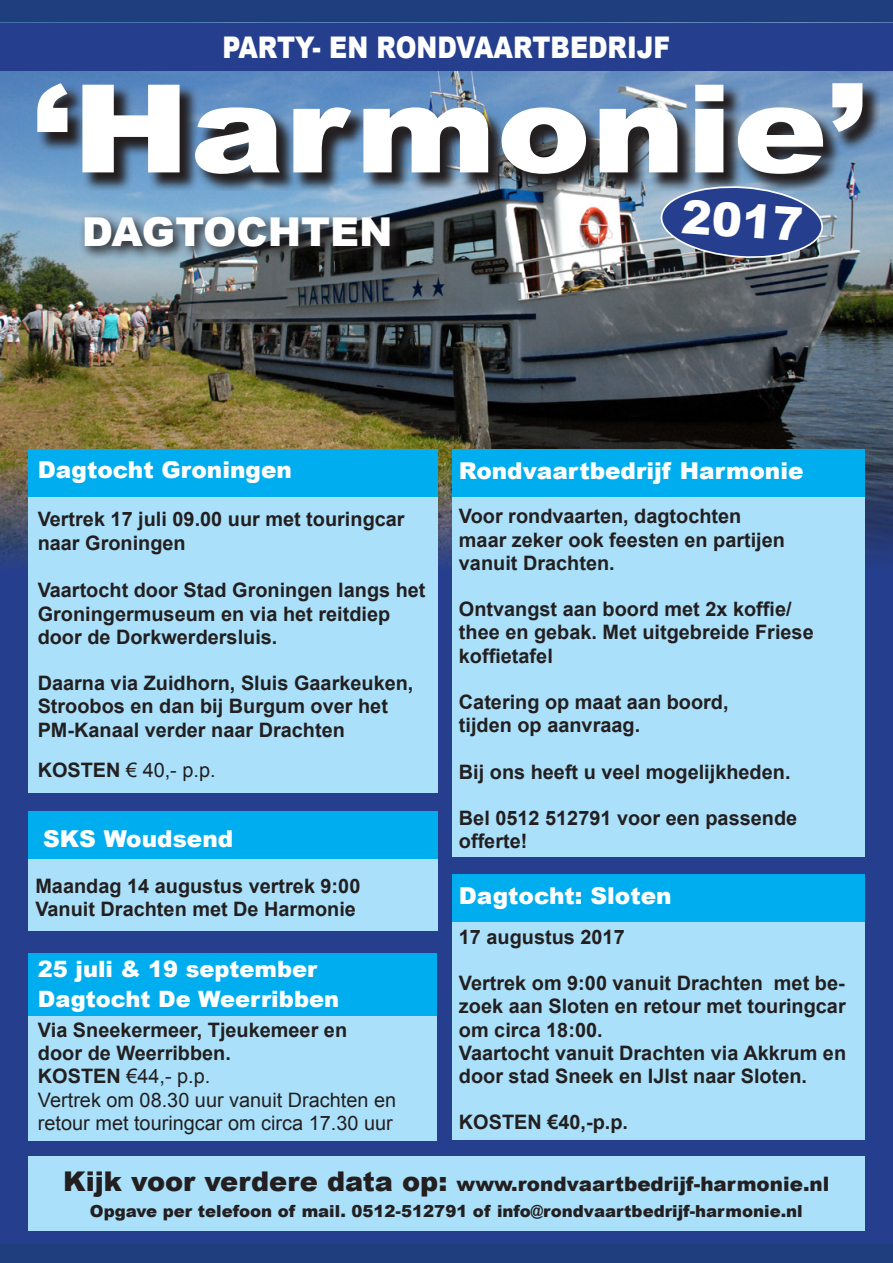
<style>
.page{position:relative;width:893px;height:1263px;background:#1f3e7e}
.page>*{position:absolute;margin:0;border:0;box-sizing:border-box;transform-origin:0 0}
.t1{font:900 122.55px "Arial";color:#fff;scale:1.16 1}
.t2{font:900 46.35px "Arial";color:#fff}
.t3{font:900 39.75px "Arial";color:#fff}
.t4{font:900 29.85px "Arial";color:#fff;scale:.84 1}
.t5{font:900 23.25px "Arial";color:#fff}
.t6{font:900 22.5px/29.8px "Arial";color:#fff}
.t7{font:700 19.95px/23.2px "Arial";color:#231f20}
.t8{font:19.95px/23.2px "Arial";color:#231f20}
.t9{font:900 19.95px "Arial";color:#231f20}
.t10{font:900 16.5px "Arial";color:#231f20}
.s1{font-weight:700}
.s2{font-size:27.15px}
</style>
<div class="page">
<div style="left:0;top:23px;width:893px;height:1221px;background:#253f8e"></div>
<img style="left:0;top:71px;width:893px;height:498px">
<svg style="left:35px;top:81px;width:845px;height:109px;background:#4e637c"></svg>
<svg style="left:79px;top:213px;width:326px;height:48px;background:#52616d"></svg>
<div style="left:28px;top:1005px;width:409px;height:136px;background:#aae0f9"></div>
<div style="left:28px;top:953px;width:409px;height:63px;background:#00aeef"></div>
<div style="left:28px;top:449px;width:409px;height:344px;background:#aae0f9"></div>
<div style="left:28px;top:449px;width:409px;height:48px;background:#00aeef"></div>
<div style="left:452px;top:463px;width:412px;height:393px;background:#aae0f9"></div>
<div style="left:452px;top:449px;width:412px;height:48px;background:#00aeef"></div>
<div style="left:452px;top:888px;width:412px;height:252px;background:#aae0f9"></div>
<div style="left:452px;top:874px;width:412px;height:48px;background:#00aeef"></div>
<div style="left:28px;top:825px;width:409px;height:106px;background:#aae0f9"></div>
<div style="left:28px;top:811px;width:409px;height:48px;background:#00aeef"></div>
<svg style="left:658px;top:183px;width:165px;height:77px"></svg>
<div style="left:28px;top:1156px;width:836px;height:75px;background:#aae0f9"></div>
<p class="t4" style="left:222px;top:26px;width:535px">PARTY- EN RONDVAARTBEDRIJF</p>
<p class="t1" style="left:32px;top:40px;width:721px">‘Harmonie’</p>
<p class="t3" style="left:82px;top:203px;width:312px">DAGTOCHTEN</p>
<p class="t2" style="left:684px;top:183px;width:123px;rotate:4deg">2017</p>
<p class="t5" style="left:38px;top:453px;width:256px">Dagtocht Groningen</p>
<p class="t7" style="left:38px;top:508px;width:368px;line-height:23.9px">Vertrek 17 juli 09.00 uur met touringcar naar Groningen</p>
<p class="t7" style="left:38px;top:579px;width:389px">Vaartocht door Stad Groningen langs het<br>Groningermuseum en via het reitdiep door de Dorkwerdersluis.</p>
<p class="t7" style="left:38px;top:672px;width:377px">Daarna via Zuidhorn, Sluis Gaarkeuken,<br>Stroobos en dan bij Burgum over het<br>PM-Kanaal verder naar Drachten</p>
<p class="t8" style="left:38px;top:759px;width:179px"><span class="s1">KOSTEN</span> € 40,- p.p.</p>
<p class="t5" style="left:43px;top:822px;width:192px">SKS Woudsend</p>
<p class="t7" style="left:35px;top:874px;width:326px;line-height:23.9px">Maandag 14 augustus vertrek 9:00<br>Vanuit Drachten met De Harmonie</p>
<p class="t6" style="left:38px;top:954px;width:303px">25 juli &amp; 19 september<br>Dagtocht De Weerribben</p>
<p class="t8" style="left:38px;top:1018px;width:360px"><span class="s1">Via Sneekermeer, Tjeukemeer en door de Weerribben.<br>KOSTEN</span> €44,- p.p.<br>Vertrek om 08.30 uur vanuit Drachten en retour met touringcar om circa 17.30 uur</p>
<p class="t5" style="left:459px;top:454px;width:346px">Rondvaartbedrijf Harmonie</p>
<p class="t7" style="left:459px;top:505px;width:328px">Voor rondvaarten, dagtochten maar zeker ook feesten en partijen vanuit Drachten.</p>
<p class="t7" style="left:459px;top:598px;width:356px">Ontvangst aan boord met 2x koffie/ thee en gebak. Met uitgebreide Friese koffietafel</p>
<p class="t7" style="left:459px;top:691px;width:271px">Catering op maat aan boord, tijden op aanvraag.</p>
<p class="t7" style="left:459px;top:761px;width:333px">Bij ons heeft u veel mogelijkheden.</p>
<p class="t7" style="left:459px;top:807px;width:340px">Bel 0512 512791 voor een passende offerte!</p>
<p class="t5" style="left:459px;top:879px;width:214px">Dagtocht: Sloten</p>
<p class="t7" style="left:459px;top:926px;width:167px">17 augustus 2017</p>
<p class="t7" style="left:459px;top:972px;width:389px">Vertrek om 9:00 vanuit Drachten met be&shy;zoek aan Sloten en retour met touringcar om circa 18:00.<br>Vaartocht vanuit Drachten via Akkrum en door stad Sneek en IJlst naar Sloten.</p>
<p class="t7" style="left:459px;top:1111px;width:171px">KOSTEN €40,-p.p.</p>
<p class="t9" style="left:63px;top:1169px;width:768px"><span class="s2">Kijk voor verdere data op:</span> www.rondvaartbedrijf-harmonie.nl</p>
<p class="t10" style="left:90px;top:1199px;width:714px">Opgave per telefoon of mail. 0512-512791 of info@rondvaartbedrijf-harmonie.nl</p>
</div>
